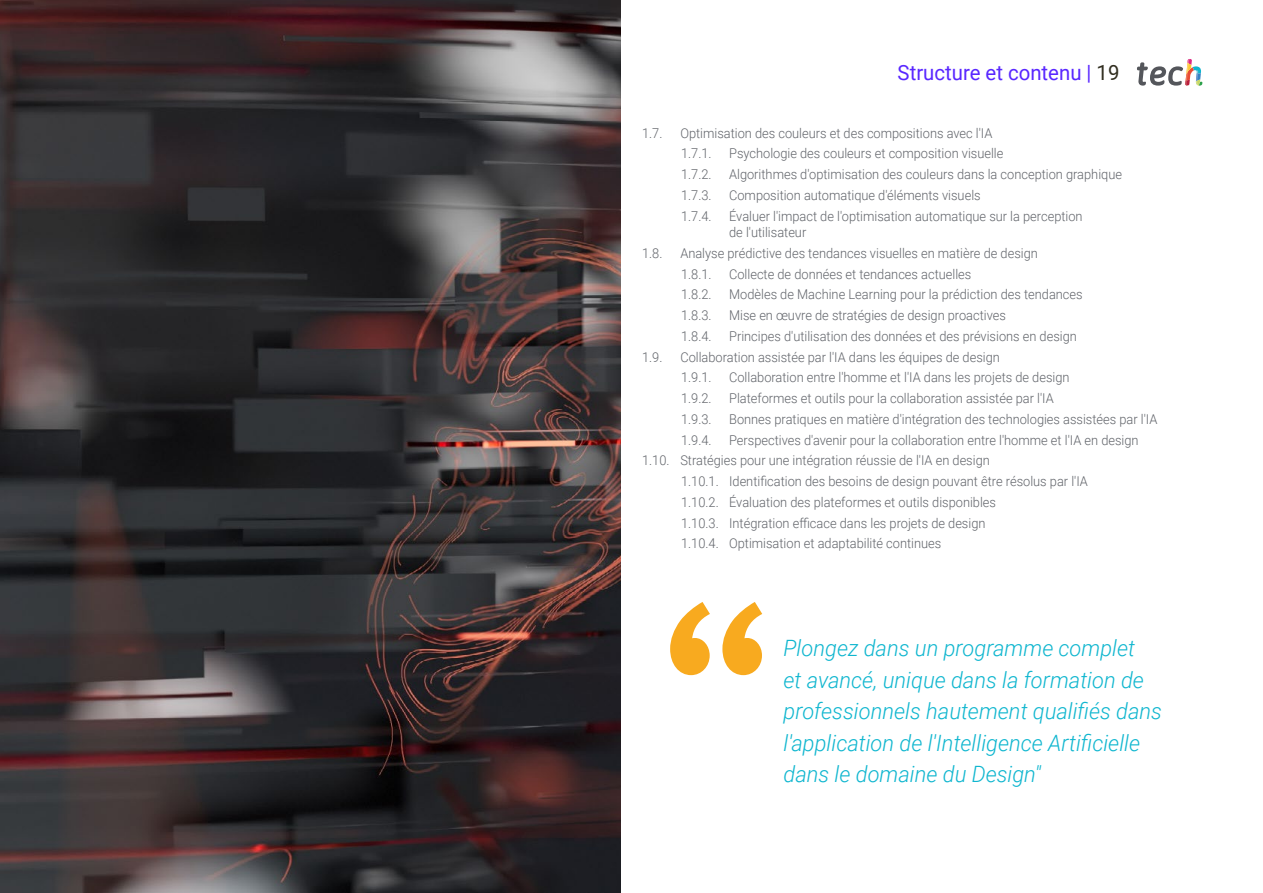
<style>
.page{position:relative;width:1263px;height:893px;background:#fff}
.page>*{position:absolute;margin:0;border:0;box-sizing:border-box;transform-origin:0 0}
.t1{font:italic 300 22.5px/31.5px "Roboto";color:#0fb6cf}
.t2{font:21px "Roboto";color:#5927ff}
.t3{font:300 13.5px/20.7px "Roboto";color:#61646a;scale:.95 1}
.s1{color:#312e20}
</style>
<div class="page">
<img style="left:0;top:0;width:621px;height:893px">
<svg style="left:670px;top:602px;width:92px;height:73px"></svg>
<svg style="left:1137px;top:59px;width:65px;height:27px"></svg>
<h2 class="t2" style="left:898px;top:57px;width:223px">Structure et contenu | <span class="s1">19</span></h2>
<p class="t3" style="left:642px;top:122px;width:23px">1.7.</p>
<p class="t3" style="left:680px;top:122px;width:330px">Optimisation des couleurs et des compositions avec l'IA<br>1.7.1.</p>
<p class="t3" style="left:729px;top:143px;width:290px">Psychologie des couleurs et composition visuelle</p>
<p class="t3" style="left:681px;top:164px;width:34px">1.7.2.</p>
<p class="t3" style="left:729px;top:164px;width:415px">Algorithmes d'optimisation des couleurs dans la conception graphique</p>
<p class="t3" style="left:681px;top:184px;width:34px">1.7.3.</p>
<p class="t3" style="left:729px;top:184px;width:266px">Composition automatique d'éléments visuels</p>
<p class="t3" style="left:681px;top:205px;width:34px">1.7.4.</p>
<p class="t3" style="left:729px;top:207px;width:374px;line-height:16.5px">Évaluer l'impact de l'optimisation automatique sur la perception de l'utilisateur</p>
<p class="t3" style="left:642px;top:242px;width:23px">1.8.</p>
<p class="t3" style="left:680px;top:242px;width:378px">Analyse prédictive des tendances visuelles en matière de design<br>1.8.1.</p>
<p class="t3" style="left:729px;top:263px;width:256px">Collecte de données et tendances actuelles</p>
<p class="t3" style="left:681px;top:284px;width:34px">1.8.2.</p>
<p class="t3" style="left:729px;top:284px;width:374px">Modèles de Machine Learning pour la prédiction des tendances</p>
<p class="t3" style="left:681px;top:305px;width:34px">1.8.3.</p>
<p class="t3" style="left:729px;top:305px;width:293px">Mise en œuvre de stratégies de design proactives</p>
<p class="t3" style="left:681px;top:325px;width:34px">1.8.4.</p>
<p class="t3" style="left:729px;top:325px;width:368px">Principes d'utilisation des données et des prévisions en design</p>
<p class="t3" style="left:642px;top:346px;width:23px">1.9.</p>
<p class="t3" style="left:680px;top:346px;width:338px">Collaboration assistée par l'IA dans les équipes de design<br>1.9.1.</p>
<p class="t3" style="left:729px;top:367px;width:360px">Collaboration entre l'homme et l'IA dans les projets de design</p>
<p class="t3" style="left:681px;top:388px;width:34px">1.9.2.</p>
<p class="t3" style="left:729px;top:388px;width:343px">Plateformes et outils pour la collaboration assistée par l'IA</p>
<p class="t3" style="left:681px;top:408px;width:34px">1.9.3.</p>
<p class="t3" style="left:729px;top:408px;width:452px">Bonnes pratiques en matière d'intégration des technologies assistées par l'IA</p>
<p class="t3" style="left:681px;top:429px;width:34px">1.9.4.</p>
<p class="t3" style="left:729px;top:429px;width:432px">Perspectives d'avenir pour la collaboration entre l'homme et l'IA en design</p>
<p class="t3" style="left:642px;top:450px;width:367px">1.10. Stratégies pour une intégration réussie de l'IA en design</p>
<p class="t3" style="left:681px;top:471px;width:430px">1.10.1. Identification des besoins de design pouvant être résolus par l'IA</p>
<p class="t3" style="left:681px;top:491px;width:333px">1.10.2. Évaluation des plateformes et outils disponibles</p>
<p class="t3" style="left:681px;top:512px;width:322px">1.10.3. Intégration efficace dans les projets de design</p>
<p class="t3" style="left:681px;top:533px;width:275px">1.10.4. Optimisation et adaptabilité continues</p>
<h1 class="t1" style="left:783px;top:632px;width:380px">Plongez dans un programme complet<br>et avancé, unique dans la formation de professionnels hautement qualifiés dans l'application de l'Intelligence Artificielle dans le domaine du Design"</h1>
</div>
